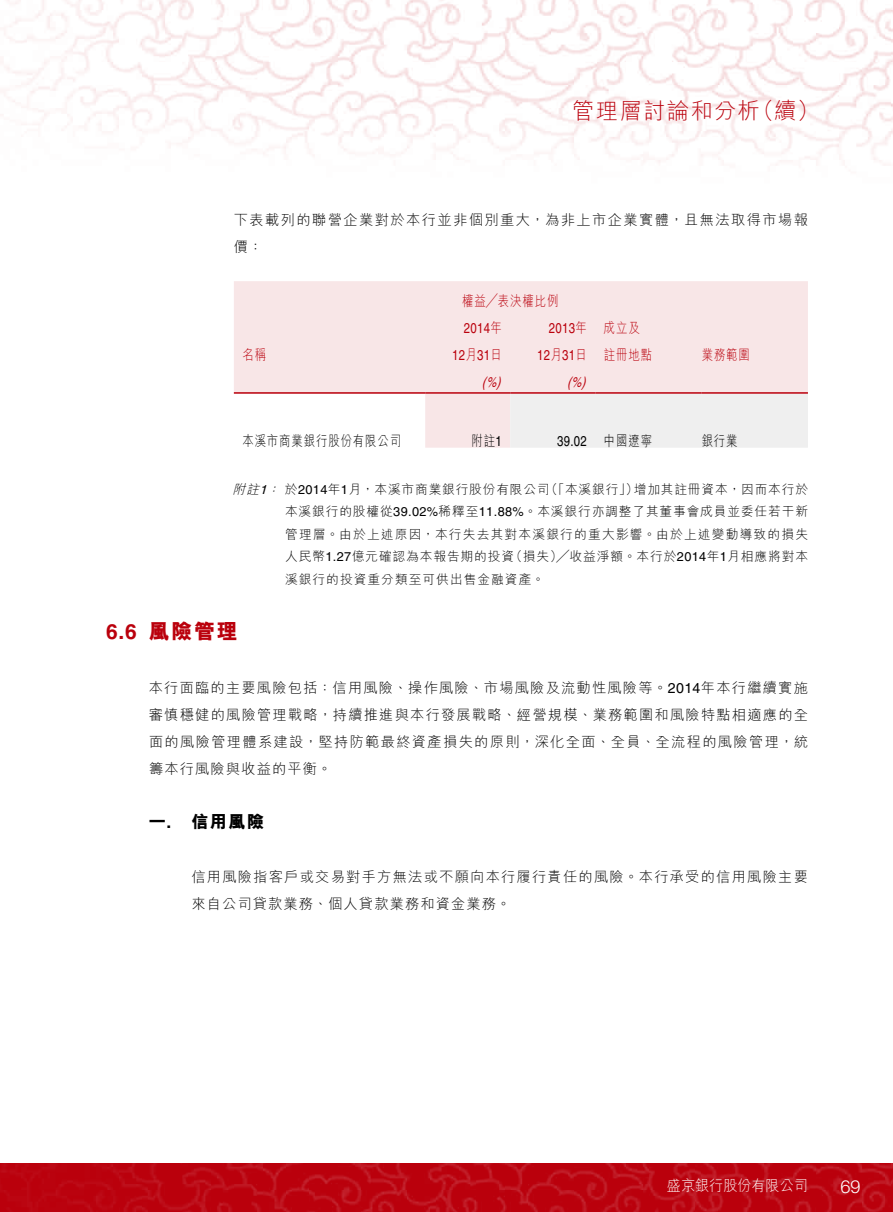
<style>
.page{position:relative;width:893px;height:1212px;background:#fff}
.page>*{position:absolute;margin:0;border:0;box-sizing:border-box;transform-origin:0 0}
.t1{font:300 22.5px "M Hei HK";letter-spacing:.05em;color:#ba000c}
.t2{font:800 21px "M Hei HK";color:#ba000c}
.t3{font:300 18px "Helvetica Neue LT Std";color:#fff}
.t4{font:800 17.25px "M Hei HK";color:#000}
.t5{font:300 15px "M Hei HK";color:#fff;scale:.94 1}
.t6{font:300 14.25px/27px "M Hei HK";letter-spacing:.085em;color:#000}
.t7{font:300 14.25px "M Hei HK";letter-spacing:.08em;color:#ba000c;scale:.8 1}
.t8{font:14.25px "Helvetica LT Std";letter-spacing:.03em;color:#ba000c;scale:.8 1}
.t9{font:300 14.25px "M Hei HK";letter-spacing:.085em;color:#000;scale:.8 1}
.t10{font:14.25px "Helvetica LT Std";color:#000;scale:.8 1}
.t11{font:italic 14.25px "Helvetica LT Std";color:#ba000c;scale:.8 1}
.t12{font:300 12.75px/22.5px "M Hei HK";letter-spacing:.07em;color:#000;text-align:justify}
.s1{font-family:"M Hei HK";font-weight:300}
.s2{font-family:"Helvetica LT Std";font-weight:400}
.s3{font-style:italic}
.s4{font-family:"Helvetica LT Std";font-weight:400;font-style:italic}
.s5{font-family:"Helvetica LT Std";font-weight:700}
</style>
<div class="page">
<img style="left:4px;top:0;width:889px;height:165px">
<img style="left:0;top:1163px;width:893px;height:49px">
<div style="left:234px;top:281px;width:574px;height:111px;background:#f8e6e7"></div>
<svg style="left:425px;top:394px;width:383px;height:54px"></svg>
<hr style="left:234px;top:392px;width:191px;height:2px;background:#ba000c">
<hr style="left:425px;top:392px;width:85px;height:2px;background:#ba000c">
<hr style="left:510px;top:392px;width:85px;height:2px;background:#ba000c">
<hr style="left:595px;top:392px;width:107px;height:2px;background:#ba000c">
<hr style="left:702px;top:392px;width:106px;height:2px;background:#ba000c">
<h1 class="t1" style="left:572px;top:99px;width:248px">管理層討論和分析（續）</h1>
<p class="t6" style="left:234px;top:206px;width:576px">下表載列的聯營企業對於本行並非個別重大，為非上市企業實體，且無法取得市場報價：</p>
<p class="t7" style="left:462px;top:294px;width:122px">權益╱表決權比例</p>
<p class="t8" style="left:464px;top:320px;width:49px">2014<span class="s1">年</span></p>
<p class="t8" style="left:549px;top:320px;width:115px">2013<span class="s1">年 成立及</span></p>
<p class="t7" style="left:242px;top:348px;width:31px">名稱</p>
<p class="t8" style="left:452px;top:347px;width:64px">12<span class="s1">月</span>31<span class="s1">日</span></p>
<p class="t7" style="left:537px;top:348px;width:145px"><span class="s2">12</span>月<span class="s2">31</span>日 註冊地點</p>
<p class="t7" style="left:702px;top:348px;width:62px">業務範圍</p>
<p class="t11" style="left:482px;top:374px;width:30px">(%)</p>
<p class="t11" style="left:567px;top:374px;width:30px">(%)</p>
<p class="t9" style="left:242px;top:433px;width:200px">本溪市商業銀行股份有限公司</p>
<p class="t9" style="left:471px;top:433px;width:39px">附註<span class="s2">1</span></p>
<p class="t10" style="left:557px;top:433px;width:120px">39.02 <span class="s1">中國遼寧</span></p>
<p class="t9" style="left:702px;top:433px;width:46px">銀行業</p>
<p class="t12" style="left:285px;top:477px;width:525px;text-indent:-52px"><span class="s3">附註</span><span class="s4">1</span><span class="s3">：</span>於<span class="s2">2014</span>年<span class="s2">1</span>月，本溪市商業銀行股份有限公司（「本溪銀行」）增加其註冊資本，因而本行於本溪銀行的股權從<span class="s2">39.02%</span>稀釋至<span class="s2">11.88%</span>。本溪銀行亦調整了其董事會成員並委任若干新管理層。由於上述原因，本行失去其對本溪銀行的重大影響。由於上述變動導致的損失人民幣<span class="s2">1.27</span>億元確認為本報告期的投資（損失）╱收益淨額。本行於<span class="s2">2014</span>年<span class="s2">1</span>月相應將對本溪銀行的投資重分類至可供出售金融資產。</p>
<h2 class="t2" style="left:106px;top:621px;width:133px"><span class="s5">6.6</span> 風險管理</h2>
<p class="t6" style="left:149px;top:674px;width:661px;text-align:justify">本行面臨的主要風險包括：信用風險、操作風險、市場風險及流動性風險等。<span class="s2">2014</span>年本行繼續實施審慎穩健的風險管理戰略，持續推進與本行發展戰略、經營規模、業務範圍和風險特點相適應的全面的風險管理體系建設，堅持防範最終資產損失的原則，深化全面、全員、全流程的風險管理，統籌本行風險與收益的平衡。</p>
<p class="t4" style="left:149px;top:813px;width:117px">一<span class="s5">.</span> 信用風險</p>
<p class="t6" style="left:191px;top:863px;width:618px">信用風險指客戶或交易對手方無法或不願向本行履行責任的風險。本行承受的信用風險主要來自公司貸款業務、個人貸款業務和資金業務。</p>
<p class="t5" style="left:667px;top:1178px;width:151px">盛京銀行股份有限公司</p>
<p class="t3" style="left:840px;top:1175px;width:22px">69</p>
</div>
